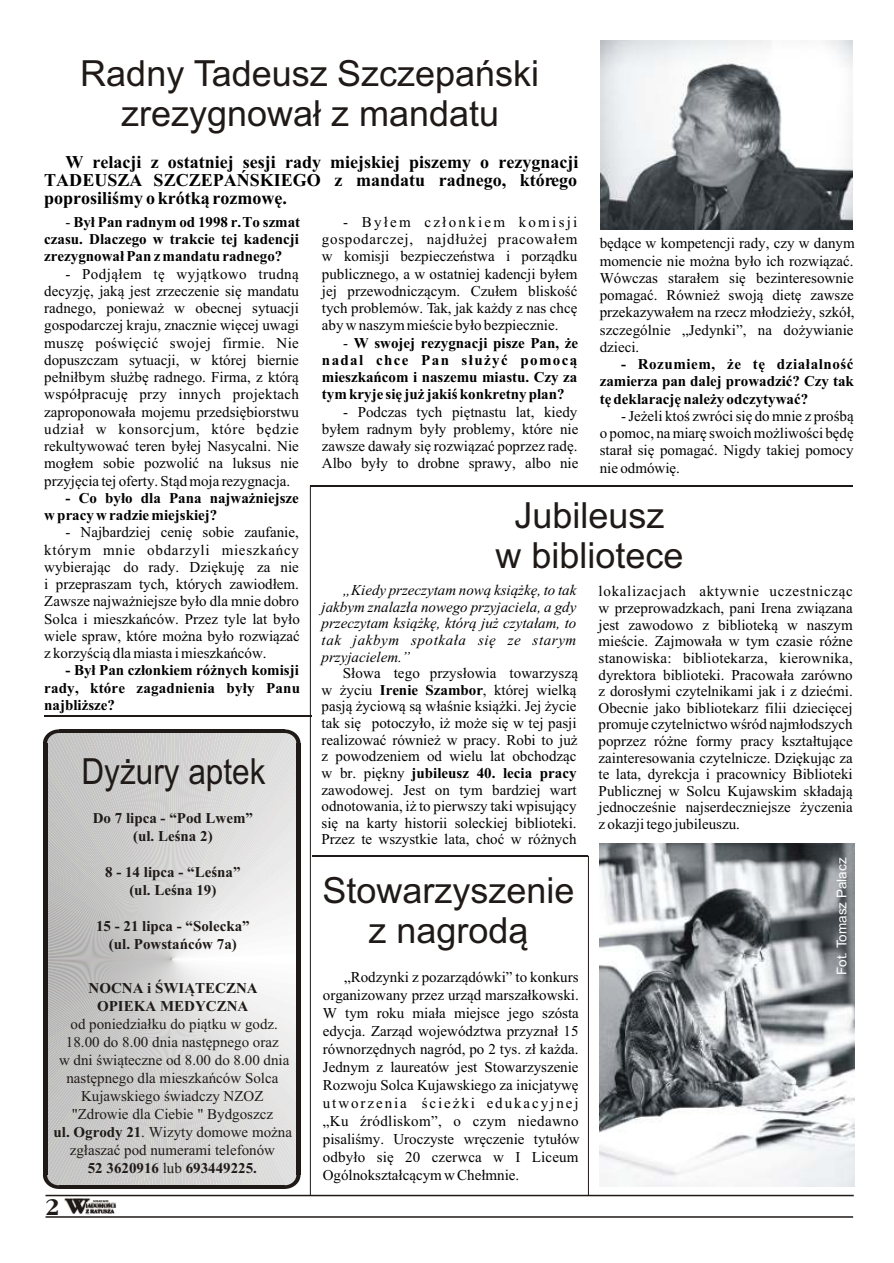
<style>
.page{position:relative;width:894px;height:1263px;background:#fff}
.page>*{position:absolute;margin:0;border:0;box-sizing:border-box;transform-origin:0 0}
.t1{font:36px/40.2px "Arial CE";color:#1f1a17;text-align:center}
.t2{font:36px "Arial CE";color:#1f1a17;scale:.88 1}
.t3{font:700 24.9px "Gatineau";color:#1f1a17}
.t4{font:700 18px/18px "Times New Roman CE";color:#000;text-align:justify}
.t5{font:15px/17.2px "Times New Roman CE";color:#000;text-align:justify}
.t6{font:700 15px/17.2px "Times New Roman CE";color:#000;text-align:justify}
.t7{font:15px/18px "Times New Roman CE";color:#1f1a17;text-align:center}
.t8{font:italic 15px/16.6px "Times New Roman CE";letter-spacing:.04em;color:#000;text-align:justify}
.t9{font:700 15px/18px "Times New Roman CE";color:#1f1a17;text-align:center}
.t10{font:13.5px "Arial CE";color:#fff}
.t11{font:700 4.95px/5.6px "Gatineau";color:#1f1a17;scale:1.08 1}
.t12{font:700 3px "Gatineau";color:#1f1a17;scale:1.08 1}
.s1{font-weight:400}
.s2{font-weight:700}
.s3{font-size:22.2px}
</style>
<div class="page">
<svg style="left:43px;top:729px;width:258px;height:460px;background:#cbcaca"></svg>
<hr style="left:46px;top:1216px;width:807px;height:2px;background:#1f1a17">
<hr style="left:46px;top:1195px;width:808px;height:1px;background:#1f1a17">
<img style="left:64px;top:1198px;width:26px;height:16px">
<img style="left:85px;top:1203px;width:31px;height:11px">
<img style="left:93px;top:1200px;width:16px;height:3px">
<hr style="left:44px;top:715px;width:267px;height:1px;background:#1f1a17">
<hr style="left:312px;top:855px;width:276px;height:2px;background:#1f1a17">
<hr style="left:588px;top:856px;width:1px;height:339px;background:#1f1a17">
<hr style="left:310px;top:486px;width:1px;height:710px;background:#1f1a17">
<hr style="left:310px;top:485px;width:543px;height:2px;background:#1f1a17">
<img style="left:600px;top:843px;width:255px;height:344px">
<img style="left:600px;top:40px;width:252px;height:189px">
<h1 class="t1" style="left:80px;top:56px;width:461px">Radny Tadeusz Szczepañski zrezygnowa³ z mandatu</h1>
<p class="t4" style="left:44px;top:155px;width:536px;text-indent:21px">W relacji z ostatniej sesji rady miejskiej piszemy o rezygnacji TADEUSZA SZCZEPAÑSKIEGO z mandatu radnego, którego poprosiliœmy o krótk¹ rozmowê.</p>
<p class="t6" style="left:44px;top:215px;width:258px;text-indent:21px"><span class="s1">-</span> By³ Pan radnym od 1998 r. To szmat czasu. Dlaczego w trakcie tej kadencji zrezygnowa³ Pan z mandatu radnego?</p>
<p class="t5" style="left:44px;top:267px;width:256px;text-indent:21px">- Podj¹³em tê wyj¹tkowo trudn¹ decyzjê, jak¹ jest zrzeczenie siê mandatu radnego, poniewa¿ w obecnej sytuacji gospodarczej kraju, znacznie wiêcej uwagi muszê poœwiêciæ swojej firmie. Nie dopuszczam sytuacji, w której biernie pe³ni³bym s³u¿bê radnego. Firma, z któr¹ wspó³pracujê przy innych projektach zaproponowa³a mojemu przedsiêbiorstwu udzia³ w konsorcjum, które bêdzie rekultywowaæ teren by³ej Nasycalni. Nie mog³em sobie pozwoliæ na luksus nie przyjêcia tej oferty. St¹d moja rezygnacja.</p>
<p class="t6" style="left:44px;top:491px;width:256px;text-indent:21px">- Co by³o dla Pana najwa¿niejsze w pracy w radzie miejskiej?</p>
<p class="t5" style="left:44px;top:525px;width:257px;text-indent:21px">- Najbardziej ceniê sobie zaufanie, którym mnie obdarzyli mieszkañcy wybieraj¹c do rady. Dziêkujê za nie i przepraszam tych, których zawiod³em.<br>Zawsze najwa¿niejsze by³o dla mnie dobro Solca i mieszkañców. Przez tyle lat by³o wiele spraw, które mo¿na by³o rozwi¹zaæ z korzyœci¹ dla miasta i mieszkañców.</p>
<p class="t6" style="left:44px;top:663px;width:257px;text-indent:21px">- By³ Pan cz³onkiem ró¿nych komisji rady, które zagadnienia by³y Panu najbli¿sze?</p>
<p class="t5" style="left:322px;top:215px;width:257px;text-indent:21px">- By³em cz³onkiem komisji gospodarczej, najd³u¿ej pracowa³em w komisji bezpieczeñstwa i porz¹dku publicznego, a w ostatniej kadencji by³em jej przewodnicz¹cym. Czu³em bliskoœæ tych problemów. Tak, jak ka¿dy z nas chcê aby w naszym mieœcie by³o bezpiecznie.</p>
<p class="t6" style="left:322px;top:336px;width:258px;text-indent:21px"><span class="s1">-</span> W swojej rezygnacji pisze Pan, ¿e nadal chce Pan s³u¿yæ pomoc¹ mieszkañcom i naszemu miastu. Czy za tym kryje siê ju¿ jakiœ konkretny plan?</p>
<p class="t5" style="left:322px;top:405px;width:258px;text-indent:21px">- Podczas tych piêtnastu lat, kiedy by³em radnym by³y problemy, które nie zawsze dawa³y siê rozwi¹zaæ poprzez radê.<br>Albo by³y to drobne sprawy, albo nie</p>
<p class="t5" style="left:600px;top:236px;width:256px">bêd¹ce w kompetencji rady, czy w danym momencie nie mo¿na by³o ich rozwi¹zaæ.<br>Wówczas stara³em siê bezinteresownie pomagaæ. Równie¿ swoj¹ dietê zawsze przekazywa³em na rzecz m³odzie¿y, szkó³, szczególnie „Jedynki”, na do¿ywianie dzieci.</p>
<p class="t6" style="left:600px;top:357px;width:256px;text-indent:21px">- Rozumiem, ¿e tê dzia³alnoœæ zamierza pan dalej prowadziæ? Czy tak tê deklaracjê nale¿y odczytywaæ?</p>
<p class="t5" style="left:600px;top:409px;width:256px;text-indent:21px">- Je¿eli ktoœ zwróci siê do mnie z proœb¹ o pomoc, na miarê swoich mo¿liwoœci bêdê stara³ siê pomagaæ. Nigdy takiej pomocy nie odmówiê.</p>
<h1 class="t1" style="left:495px;top:499px;width:190px">Jubileusz<br>w bibliotece</h1>
<p class="t8" style="left:322px;top:583px;width:256px;text-indent:21px">„Kiedy przeczytam now¹ ksi¹¿kê, to tak jakbym znalaz³a nowego przyjaciela, a gdy przeczytam ksi¹¿kê, któr¹ ju¿ czyta³am, to tak jakbym spotka³a siê ze starym przyjacielem.”</p>
<p class="t5" style="left:322px;top:666px;width:258px;line-height:16.6px;text-indent:21px">S³owa tego przys³owia towarzysz¹ w ¿yciu <span class="s2">Irenie Szambor</span>, której wielk¹ pasj¹ ¿yciow¹ s¹ w³aœnie ksi¹¿ki. Jej ¿ycie tak siê potoczy³o, i¿ mo¿e siê w tej pasji realizowaæ równie¿ w pracy. Robi to ju¿ z powodzeniem od wielu lat obchodz¹c w br. piêkny <span class="s2">jubileusz 40. lecia pracy </span>zawodowej. Jest on tym bardziej wart odnotowania, i¿ to pierwszy taki wpisuj¹cy siê na karty historii soleckiej biblioteki.<br>Przez te wszystkie lata, choæ w ró¿nych</p>
<p class="t5" style="left:599px;top:585px;width:256px;line-height:16.6px">lokalizacjach aktywnie uczestnicz¹c w przeprowadzkach, pani Irena zwi¹zana jest zawodowo z bibliotek¹ w naszym mieœcie. Zajmowa³a w tym czasie ró¿ne stanowiska: bibliotekarza, kierownika, dyrektora biblioteki. Pracowa³a zarówno z doros³ymi czytelnikami jak i z dzieæmi.<br>Obecnie jako bibliotekarz filii dzieciêcej promuje czytelnictwo wœród najm³odszych poprzez ró¿ne formy pracy kszta³tuj¹ce zainteresowania czytelnicze. Dziêkuj¹c za te lata, dyrekcja i pracownicy Biblioteki Publicznej w Solcu Kujawskim sk³adaj¹ jednoczeœnie najserdeczniejsze ¿yczenia z okazji tego jubileuszu.</p>
<h1 class="t2" style="left:82px;top:758px;width:211px">Dy¿ury aptek</h1>
<p class="t9" style="left:93px;top:810px;width:162px">Do 7 lipca - “Pod Lwem” (ul. Leœna 2)</p>
<p class="t9" style="left:105px;top:864px;width:137px">8 - 14 lipca - “Leœna” (ul. Leœna 19)</p>
<p class="t9" style="left:96px;top:918px;width:155px">15 - 21 lipca - “Solecka” (ul. Powstañców 7a)</p>
<p class="t9" style="left:89px;top:981px;width:171px">NOCNA i ŒWI¥TECZNA<br>OPIEKA MEDYCZNA</p>
<p class="t7" style="left:54px;top:1016px;width:240px">od poniedzia³ku do pi¹tku w godz.<br>18.00 do 8.00 dnia nastêpnego oraz<br>w dni œwi¹teczne od 8.00 do 8.00 dnia nastêpnego dla mieszkañców Solca<br>Kujawskiego œwiadczy NZOZ "Zdrowie dla Ciebie " Bydgoszcz<br><span class="s2">ul. Ogrody 21</span>. Wizyty domowe mo¿na zg³aszaæ pod numerami telefonów<br><span class="s2">52 3620916</span> lub <span class="s2">693449225.</span></p>
<p class="t10" style="left:837px;top:975px;width:119px;rotate:-90deg">Fot. Tomasz Palacz</p>
<h1 class="t1" style="left:323px;top:873px;width:254px">Stowarzyszenie z nagrod¹</h1>
<p class="t5" style="left:323px;top:969px;width:258px;line-height:18px;text-indent:21px">„Rodzynki z pozarz¹dówki” to konkurs organizowany przez urz¹d marsza³kowski.<br>W tym roku mia³a miejsce jego szósta edycja. Zarz¹d województwa przyzna³ 15 równorzêdnych nagród, po 2 tys. z³ ka¿da.<br>Jednym z laureatów jest Stowarzyszenie Rozwoju Solca Kujawskiego za inicjatywê utworzenia œcie¿ki edukacyjnej „Ku Ÿródliskom”, o czym niedawno pisaliœmy. Uroczyste wrêczenie tytu³ów odby³o siê 20 czerwca w I Liceum Ogólnokszta³c¹cym w Che³mnie.</p>
<h2 class="t3" style="left:45px;top:1196px;width:45px">2 <span class="s3">W</span></h2>
<p class="t12" style="left:93px;top:1200px;width:16px">SOLECKIE</p>
<p class="t11" style="left:86px;top:1203px;width:29px">IADOMOŒCI<br>Z RATUSZA</p>
</div>
